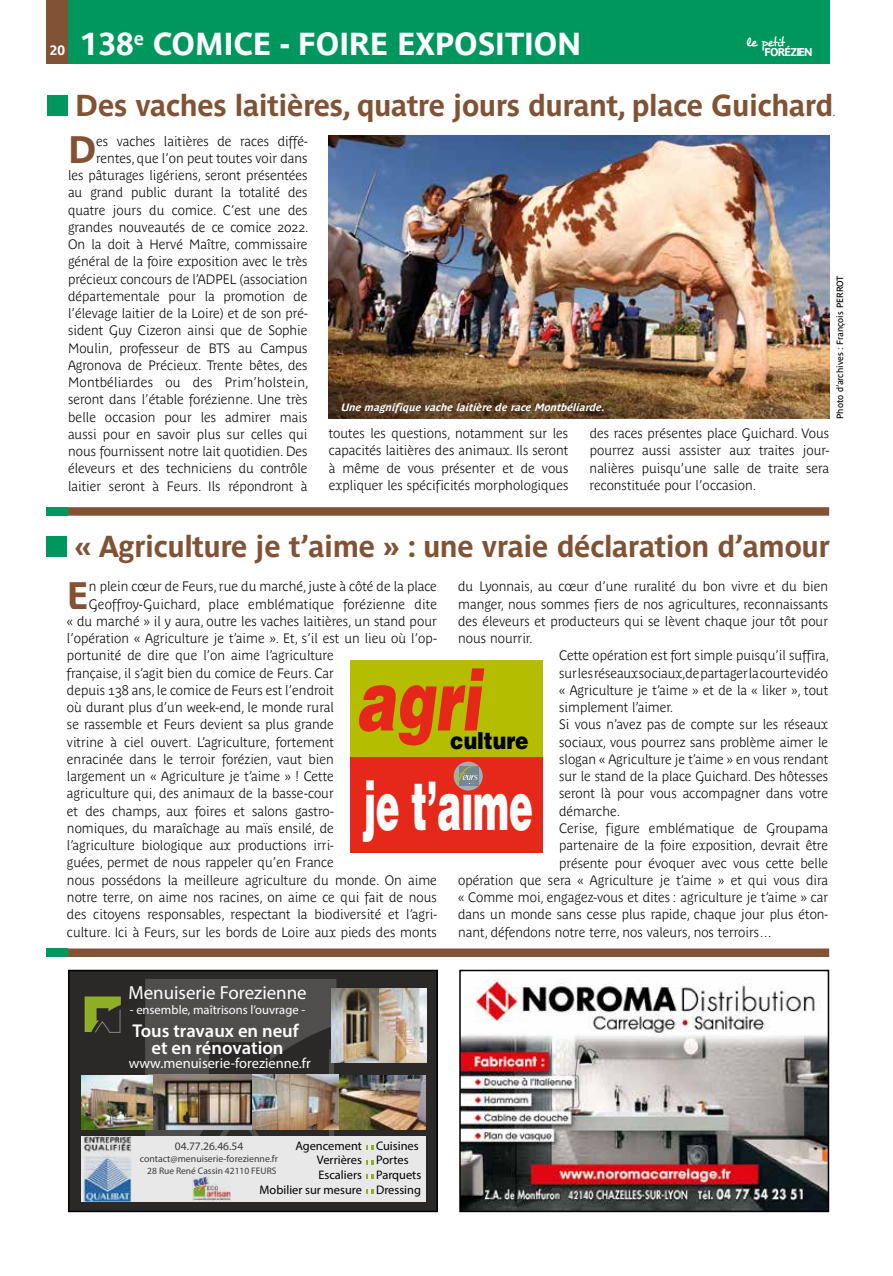
<style>
.page{position:relative;width:893px;height:1276px;background:#fff}
.page>*{position:absolute;margin:0;border:0;box-sizing:border-box;transform-origin:0 0}
.t1{font:900 84px "Helvetica";color:#e5281a;scale:.7 1}
.t2{font:900 67.2px "Helvetica";color:#fff;scale:.53 1}
.t3{font:700 37.95px "Parisine Plus";color:#815234}
.t4{font:700 31.5px "Parisine";color:#fff}
.t5{font:700 30px "Parisine";letter-spacing:-.02em;color:#815234}
.t6{font:900 23.55px "Helvetica";color:#000;scale:.86 1}
.t7{font:18.9px "Myriad Pro";color:#fff}
.t8{font:600 18.6px/17.2px "Myriad Pro";color:#fff;text-align:center}
.t9{font:14.4px "Myriad Pro";color:#fff}
.t10{font:700 13.5px/17.2px "Parisine Plus Clair";color:#000;text-align:justify}
.t11{font:700 13.5px "Parisine";color:#fff}
.t12{font:13.35px "Desyrel";letter-spacing:-.06em;color:#fff}
.t13{font:12.6px "Gautami";color:#fff}
.t14{font:12.45px/14.9px "Myriad Pro";color:#000;text-align:right}
.t15{font:11.4px "Myriad Pro";color:#3c3c3b}
.t16{font:700 11.25px "Parisine";letter-spacing:-.08em;color:#fff}
.t17{font:italic 700 10.5px "Parisine Plus";color:#fff}
.t18{font:9.75px "Myriad Pro";color:#3c3c3b}
.t19{font:9.45px "Myriad Pro";color:#3c3c3b}
.t20{font:9px "Parisine";color:#000}
.s1{font-family:"Parisine Plus Clair";font-weight:400;font-style:italic;font-size:24px}
</style>
<div class="page">
<div style="left:68px;top:0;width:761px;height:64px;background:#00975f"></div>
<div style="left:47px;top:0;width:21px;height:64px;background:#815234"></div>
<div style="left:47px;top:948px;width:21px;height:9px;background:#00975f"></div>
<div style="left:68px;top:948px;width:761px;height:9px;background:#815234"></div>
<div style="left:47px;top:507px;width:21px;height:9px;background:#00975f"></div>
<div style="left:68px;top:507px;width:761px;height:9px;background:#815234"></div>
<div style="left:69px;top:970px;width:368px;height:241px;background:#2b2828"></div>
<svg style="left:145px;top:979px;width:191px;height:156px"></svg>
<div style="left:81px;top:1135px;width:345px;height:66px;background:#e8e8e8"></div>
<svg style="left:85px;top:996px;width:36px;height:37px"></svg>
<img style="left:84px;top:1135px;width:48px;height:66px">
<img style="left:193px;top:1175px;width:38px;height:25px">
<img style="left:379px;top:989px;width:47px;height:73px">
<img style="left:331px;top:989px;width:48px;height:73px">
<img style="left:338px;top:1075px;width:88px;height:54px">
<img style="left:153px;top:1075px;width:100px;height:54px">
<img style="left:81px;top:1075px;width:72px;height:54px">
<img style="left:253px;top:1075px;width:85px;height:54px">
<svg style="left:366px;top:1145px;width:7px;height:4px"></svg>
<svg style="left:366px;top:1160px;width:7px;height:4px"></svg>
<svg style="left:366px;top:1174px;width:7px;height:4px"></svg>
<svg style="left:366px;top:1189px;width:7px;height:5px"></svg>
<hr style="left:368px;top:1139px;width:3px;height:57px;background:#e8e8e8">
<div style="left:68px;top:969px;width:370px;height:243px;border:2px solid #000"></div>
<img style="left:462px;top:972px;width:364px;height:237px">
<div style="left:459px;top:969px;width:370px;height:243px;border:2px solid #000"></div>
<div style="left:47px;top:95px;width:21px;height:21px;background:#00975f"></div>
<div style="left:46px;top:536px;width:21px;height:21px;background:#00975f"></div>
<div style="left:350px;top:756px;width:193px;height:96px;background:#e5281a"></div>
<div style="left:350px;top:660px;width:193px;height:96px;background:#b4bd00"></div>
<svg style="left:457px;top:769px;width:24px;height:23px"></svg>
<svg style="left:454px;top:761px;width:29px;height:29px"></svg>
<div style="left:460px;top:766px;width:19px;height:19px;background:#758592"></div>
<svg style="left:453px;top:766px;width:25px;height:18px"></svg>
<img style="left:329px;top:135px;width:500px;height:284px">
<h3 class="t4" style="left:81px;top:26px;width:502px">138<sup>e</sup> COMICE - FOIRE EXPOSITION</h3>
<p class="t12" style="left:746px;top:34px;width:41px">le petit</p>
<p class="t11" style="left:50px;top:43px;width:17px">20</p>
<p class="t16" style="left:764px;top:46px;width:50px">FORÉZIEN</p>
<h3 class="t5" style="left:76px;top:88px;width:765px">Des vaches laitières, quatre jours durant, place Guichard<span class="s1">.</span></h3>
<p class="t10" style="left:68px;top:132px;width:242px;text-align:right">es vaches laitières de races diffé&shy;rentes, que l’on peut toutes voir dans<br>les pâturages ligériens, seront présentées au grand public durant la totalité des quatre jours du comice. C’est une des grandes nouveautés de ce comice 2022.<br>On la doit à Hervé Maître, commissaire général de la foire exposition avec le très précieux concours de l’ADPEL (association départementale pour la promotion de l’élevage laitier de la Loire) et de son pré&shy;sident Guy Cizeron ainsi que de Sophie Moulin, professeur de BTS au Campus Agronova de Précieux. Trente bêtes, des Montbéliardes ou des Prim’holstein, seront dans l’étable forézienne. Une très belle occasion pour les admirer mais aussi pour en savoir plus sur celles qui nous fournissent notre lait quotidien. Des éleveurs et des techniciens du contrôle laitier seront à Feurs. Ils répondront à</p>
<h3 class="t3" style="left:68px;top:127px;width:30px">D</h3>
<p class="t17" style="left:340px;top:401px;width:268px">UnemagnifiquevachelaitièrederaceMontbéliarde.</p>
<p class="t20" style="left:835px;top:419px;width:145px;rotate:-90deg">Photo d’archives : François PERROT</p>
<p class="t10" style="left:329px;top:425px;width:241px">toutes les questions, notamment sur les capacités laitières des animaux. Ils seront à même de vous présenter et de vous expliquer les spécificités morphologiques</p>
<p class="t10" style="left:590px;top:425px;width:241px">des races présentes place Guichard. Vous pourrez aussi assister aux traites jour&shy;nalières puisqu’une salle de traite sera reconstituée pour l’occasion.</p>
<h3 class="t5" style="left:75px;top:529px;width:757px">« Agriculture je t’aime » : une vraie déclaration d’amour</h3>
<p class="t10" style="left:458px;top:578px;width:371px">du Lyonnais, au cœur d’une ruralité du bon vivre et du bien</p>
<p class="t10" style="left:458px;top:595px;width:371px">manger, nous sommes fiers de nos agricultures, reconnaissants</p>
<p class="t10" style="left:458px;top:612px;width:371px">des éleveurs et producteurs qui se lèvent chaque jour tôt pour</p>
<p class="t10" style="left:458px;top:630px;width:76px">nous nourrir.</p>
<p class="t10" style="left:559px;top:647px;width:272px">Cette opération est fort simple puisqu’il suffira,</p>
<p class="t10" style="left:559px;top:664px;width:270px">sur les réseaux sociaux,de partager la courte vidéo</p>
<p class="t10" style="left:559px;top:681px;width:270px">« Agriculture je t’aime » et de la « liker », tout</p>
<p class="t10" style="left:559px;top:699px;width:116px">simplement l’aimer.</p>
<p class="t10" style="left:559px;top:716px;width:270px">Si vous n’avez pas de compte sur les réseaux</p>
<p class="t10" style="left:559px;top:733px;width:270px">sociaux, vous pourrez sans problème aimer le</p>
<p class="t10" style="left:559px;top:750px;width:270px">slogan « Agriculture je t’aime » en vous rendant</p>
<p class="t10" style="left:559px;top:768px;width:270px">sur le stand de la place Guichard. Des hôtesses</p>
<p class="t10" style="left:559px;top:785px;width:270px">seront là pour vous accompagner dans votre</p>
<p class="t10" style="left:559px;top:802px;width:63px">démarche.</p>
<p class="t10" style="left:559px;top:819px;width:270px">Cerise, figure emblématique de Groupama</p>
<p class="t10" style="left:559px;top:837px;width:270px">partenaire de la foire exposition, devrait être</p>
<p class="t10" style="left:559px;top:854px;width:270px">présente pour évoquer avec vous cette belle</p>
<p class="t10" style="left:458px;top:871px;width:371px">opération que sera « Agriculture je t’aime » et qui vous dira</p>
<p class="t10" style="left:458px;top:888px;width:371px">« Comme moi, engagez-vous et dites : agriculture je t’aime » car</p>
<p class="t10" style="left:458px;top:906px;width:371px">dans un monde sans cesse plus rapide, chaque jour plus éton-</p>
<p class="t10" style="left:458px;top:923px;width:316px">nant, défendons notre terre, nos valeurs, nos terroirs…</p>
<h3 class="t3" style="left:67px;top:573px;width:23px">E</h3>
<p class="t10" style="left:89px;top:578px;width:350px">n plein cœur de Feurs, rue du marché, juste à côté de la place</p>
<p class="t10" style="left:89px;top:595px;width:350px">Geoffroy-Guichard, place emblématique forézienne dite</p>
<p class="t10" style="left:67px;top:612px;width:371px">« du marché » il y aura, outre les vaches laitières, un stand pour</p>
<p class="t10" style="left:67px;top:630px;width:371px">l’opération « Agriculture je t’aime ». Et, s’il est un lieu où l’op-</p>
<p class="t10" style="left:67px;top:647px;width:268px">portunité de dire que l’on aime l’agriculture</p>
<p class="t10" style="left:67px;top:664px;width:268px">française, il s’agit bien du comice de Feurs. Car</p>
<p class="t10" style="left:67px;top:681px;width:268px">depuis 138 ans, le comice de Feurs est l’endroit</p>
<p class="t10" style="left:67px;top:699px;width:268px">où durant plus d’un week-end, le monde rural</p>
<p class="t10" style="left:67px;top:716px;width:268px">se rassemble et Feurs devient sa plus grande</p>
<p class="t10" style="left:67px;top:733px;width:268px">vitrine à ciel ouvert. L’agriculture, fortement</p>
<p class="t10" style="left:67px;top:750px;width:268px">enracinée dans le terroir forézien, vaut bien</p>
<p class="t10" style="left:67px;top:768px;width:268px">largement un « Agriculture je t’aime » ! Cette</p>
<p class="t10" style="left:67px;top:785px;width:268px">agriculture qui, des animaux de la basse-cour</p>
<p class="t10" style="left:67px;top:802px;width:268px">et des champs, aux foires et salons gastro-</p>
<p class="t10" style="left:67px;top:819px;width:268px">nomiques, du maraîchage au maïs ensilé, de</p>
<p class="t10" style="left:67px;top:837px;width:268px">l’agriculture biologique aux productions irri-</p>
<p class="t10" style="left:67px;top:854px;width:268px">guées, permet de nous rappeler qu’en France</p>
<p class="t10" style="left:67px;top:871px;width:371px">nous possédons la meilleure agriculture du monde. On aime</p>
<p class="t10" style="left:67px;top:888px;width:371px">notre terre, on aime nos racines, on aime ce qui fait de nous</p>
<p class="t10" style="left:67px;top:906px;width:371px">des citoyens responsables, respectant la biodiversité et l’agri-</p>
<p class="t10" style="left:67px;top:923px;width:371px">culture. Ici à Feurs, sur les bords de Loire aux pieds des monts</p>
<h1 class="t1" style="left:356px;top:645px;width:197px">agri</h1>
<h3 class="t6" style="left:450px;top:725px;width:93px">culture</h3>
<h2 class="t2" style="left:364px;top:762px;width:321px">je t’aime</h2>
<h3 class="t7" style="left:128px;top:981px;width:180px">Menuiserie Forezienne</h3>
<p class="t13" style="left:130px;top:1002px;width:177px">- ensemble, maîtrisons l’ouvrage -</p>
<h3 class="t8" style="left:132px;top:1021px;width:168px">Tous travaux en neuf et en rénovation</h3>
<p class="t9" style="left:129px;top:1054px;width:184px">www.menuiserie-forezienne.fr</p>
<p class="t15" style="left:175px;top:1139px;width:70px">04.77.26.46.54</p>
<p class="t14" style="left:260px;top:1137px;width:104px">Agencement<br>Verrières<br>Escaliers<br>Mobilier sur mesure</p>
<p class="t14" style="left:376px;top:1137px;width:47px;text-align:left">Cuisines<br>Portes<br>Parquets<br>Dressing</p>
<p class="t18" style="left:140px;top:1152px;width:140px">contact@menuiserie-forezienne.fr</p>
<p class="t19" style="left:147px;top:1164px;width:131px">28 Rue René Cassin 42110 FEURS</p>
</div>
